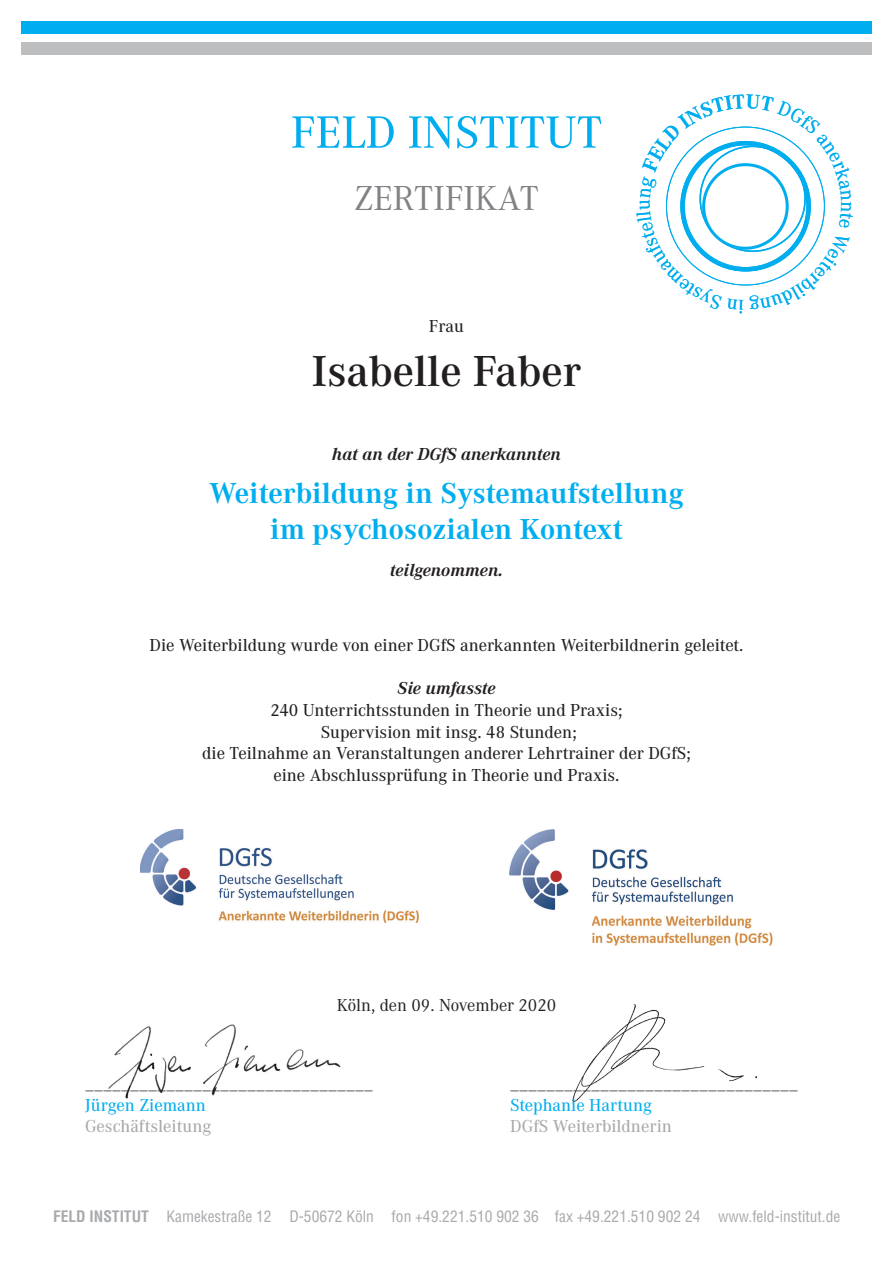
<style>
.page{position:relative;width:893px;height:1263px;background:#fff}
.page>*{position:absolute;margin:0;border:0;box-sizing:border-box;transform-origin:0 0}
.t1{font:600 45px "Corporate A";color:#231f20}
.t2{font:36px "Corporate A";color:#808285}
.t3{font:700 30px/36px "Corporate A";color:#00aeef;text-align:center}
.t4{font:500 18px/21.6px "Corporate A";color:#231f20;text-align:center}
.t5{font:18px "Corporate A";color:#231f20}
.t6{font:italic 700 18px "Corporate A";color:#231f20}
.t7{font:500 18px "Corporate A";color:#a7a9ac}
.t8{font:500 18px "Corporate A";color:#00aeef}
.t9{font:condensed 15.45px "Helvetica";color:#a7a9ac}
.s1{font-weight:700}
</style>
<div class="page">
<img style="left:572px;top:1004px;width:186px;height:99px">
<img style="left:108px;top:1024px;width:233px;height:75px">
<svg style="left:292px;top:116px;width:102px;height:32px"></svg>
<svg style="left:409px;top:116px;width:192px;height:33px"></svg>
<img style="left:509px;top:829px;width:264px;height:117px">
<img style="left:140px;top:829px;width:278px;height:94px">
<div style="left:21px;top:21px;width:851px;height:13px;background:#00aeef"></div>
<div style="left:21px;top:43px;width:851px;height:12px;background:#bcbec0"></div>
<svg style="left:665px;top:126px;width:160px;height:160px"></svg>
<h2 class="t2" style="left:354px;top:179px;width:186px">Zertifikat</h2>
<p class="t4" style="left:429px;top:316px;width:37px">Frau</p>
<h1 class="t1" style="left:312px;top:346px;width:271px">Isabelle Faber</h1>
<p class="t6" style="left:332px;top:443px;width:231px">hat an der DGfS anerkannten</p>
<h3 class="t3" style="left:209px;top:476px;width:476px">Weiterbildung in Systemaufstellung im psychosozialen Kontext</h3>
<p class="t6" style="left:390px;top:559px;width:115px">teilgenommen.</p>
<p class="t4" style="left:149px;top:635px;width:595px">Die Weiterbildung wurde von einer DGfS anerkannten Weiterbildnerin geleitet.</p>
<p class="t6" style="left:397px;top:678px;width:99px">Sie umfasste</p>
<p class="t4" style="left:202px;top:700px;width:490px">240 Unterrichtsstunden in Theorie und Praxis;<br>Supervision mit insg. 48 Stunden;<br>die Teilnahme an Veranstaltungen anderer Lehrtrainer der DGfS; eine Abschlussprüfung in Theorie und Praxis.</p>
<p class="t5" style="left:337px;top:995px;width:221px">Köln, den 09. November 2020</p>
<p class="t5" style="left:85px;top:1073px;width:289px">________________________________</p>
<p class="t8" style="left:85px;top:1095px;width:122px">Jürgen Ziemann</p>
<p class="t7" style="left:85px;top:1116px;width:128px">Geschäftsleitung</p>
<p class="t5" style="left:510px;top:1073px;width:289px">________________________________</p>
<p class="t8" style="left:510px;top:1095px;width:143px">Stephanie Hartung</p>
<p class="t7" style="left:510px;top:1116px;width:163px">DGfS Weiterbildnerin</p>
<p class="t9" style="left:53px;top:1206px;width:789px"><span class="s1">FELD INSTITUT</span> Kamekestraße 12 D-50672 Köln fon +49.221.510 902 36 fax +49.221.510 902 24 www.feld-institut.de</p>
</div>
